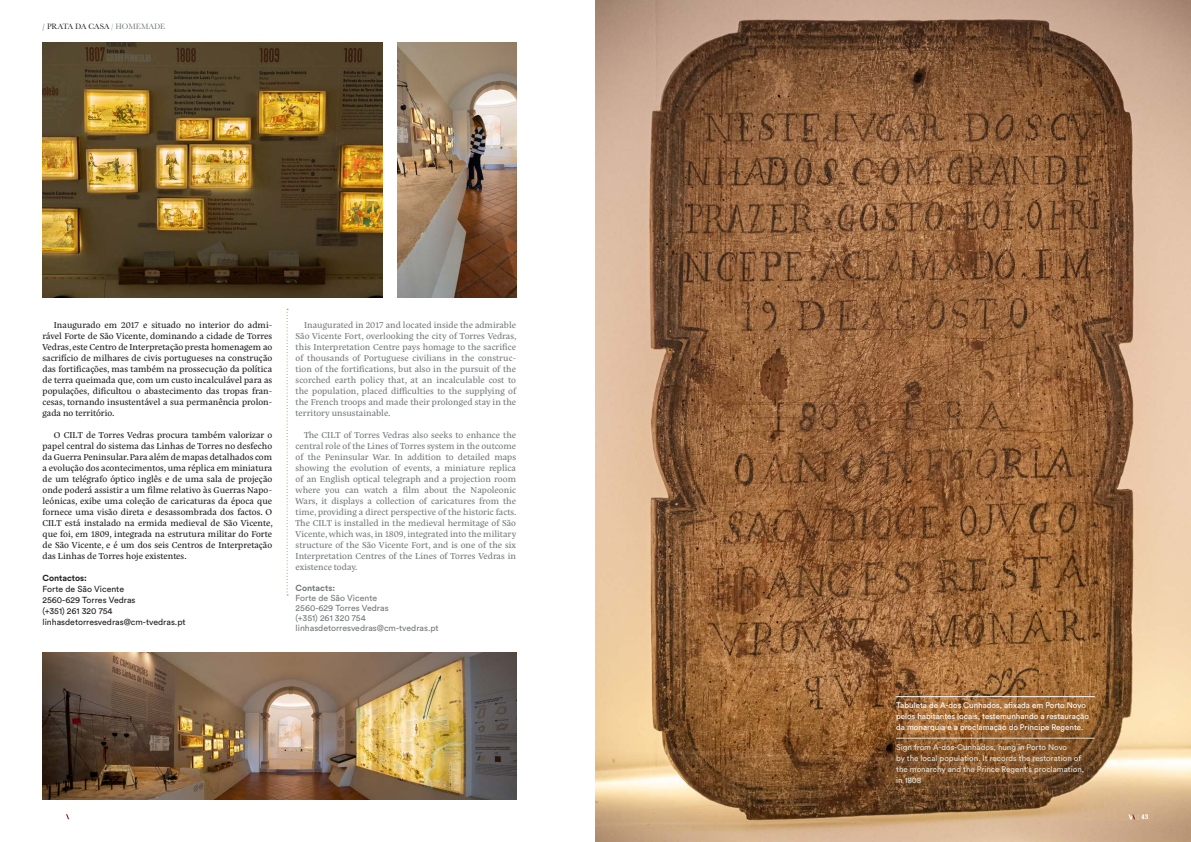
<style>
.page{position:relative;width:1191px;height:842px;background:#fff}
.page>*{position:absolute;margin:0;border:0;box-sizing:border-box;transform-origin:0 0}
.Normal_ENG{font:8.7px/11px "Eskorte Latin";color:#75797b;text-align:justify}
.t1{font:8.7px/11px "Eskorte Latin";color:#231f20;text-align:justify}
.t2{font:8.7px "Circular Std";color:#231f20}
.Normal_ENG-2{font:8.7px "Circular Std";color:#75797b}
.t3{font:700 8.7px "Circular Std";color:#231f20}
.Normal_ENG-3{font:700 8.7px "Circular Std";color:#75797b}
.Legendas{font:8px/11px "Circular Std";color:#e4e4dc}
.Legendas-2{font:8px/11px "Circular Std";color:#fff}
.t4{font:8px "Baskerville URW";color:#231f20}
.t5{font:500 7px "Baskerville URW";color:#fff}
.s1{color:#75797b}
.s2{font-family:"Laca";font-weight:200}
</style>
<div class="page">
<img style="left:595px;top:0;width:596px;height:842px">
<img style="left:43px;top:43px;width:340px;height:255px">
<img style="left:398px;top:43px;width:118px;height:255px">
<svg style="left:287px;top:309px;width:1px;height:286px"></svg>
<img style="left:43px;top:652px;width:473px;height:147px">
<hr style="left:896px;top:696px;width:198px;height:1px;background:#fff">
<hr style="left:896px;top:738px;width:198px;height:1px;background:#e4e4dc">
<svg style="left:1128px;top:814px;width:7px;height:5px"></svg>
<p class="t4" style="left:43px;top:21px;width:124px">/ PRATA DA CASA <span class="s1">/ HOMEMADE</span></p>
<p class="t1" style="left:43px;top:320px;width:231px;text-indent:11px">Inaugurado em 2017 e situado no interior do admi&shy;rável Forte de São Vicente, dominando a cidade de Torres Vedras, este Centro de Interpretação presta homenagem ao sacrifício de milhares de civis portugueses na construção das fortificações, mas também na prossecução da política de terra queimada que, com um custo incalculável para as populações, dificultou o abastecimento das tropas fran&shy;cesas, tornando insustentável a sua permanência prolon&shy;gada no território.</p>
<p class="t1" style="left:43px;top:430px;width:232px;text-indent:11px">O CILT de Torres Vedras procura também valorizar o papel central do sistema das Linhas de Torres no desfecho da Guerra Peninsular. Para além de mapas detalhados com a evolução dos acontecimentos, uma réplica em miniatura de um telégrafo óptico inglês e de uma sala de projeção onde poderá assistir a um filme relativo às Guerras Napo&shy;leónicas, exibe uma coleção de caricaturas da época que fornece uma visão direta e desassombrada dos factos. O CILT está instalado na ermida medieval de São Vicente, que foi, em 1809, integrada na estrutura militar do Forte de São Vicente, e é um dos seis Centros de Interpretação das Linhas de Torres hoje existentes.</p>
<p class="t3" style="left:43px;top:572px;width:46px">Contactos:</p>
<p class="t2" style="left:43px;top:584px;width:83px">Forte de São Vicente</p>
<p class="t2" style="left:43px;top:595px;width:94px">2560-629 Torres Vedras</p>
<p class="t2" style="left:43px;top:606px;width:72px">(+351) 261 320 754</p>
<p class="t2" style="left:43px;top:617px;width:145px">linhasdetorresvedras@cm-tvedras.pt</p>
<p class="Normal_ENG" style="left:296px;top:320px;width:222px;text-indent:8px">Inaugurated in 2017 and located inside the admirable São Vicente Fort, overlooking the city of Torres Vedras, this Interpretation Centre pays homage to the sacrifice of thousands of Portuguese civilians in the construc&shy;tion of the fortifications, but also in the pursuit of the scorched earth policy that, at an incalculable cost to the population, placed difficulties to the supplying of the French troops and made their prolonged stay in the territory unsustainable.</p>
<p class="Normal_ENG" style="left:296px;top:430px;width:222px;text-indent:8px">The CILT of Torres Vedras also seeks to enhance the central role of the Lines of Torres system in the outcome of the Peninsular War. In addition to detailed maps showing the evolution of events, a miniature replica of an English optical telegraph and a projection room where you can watch a film about the Napoleonic Wars, it displays a collection of caricatures from the time, providing a direct perspective of the historic facts.<br>The CILT is installed in the medieval hermitage of São Vicente, which was, in 1809, integrated into the military structure of the São Vicente Fort, and is one of the six Interpretation Centres of the Lines of Torres Vedras in existence today.</p>
<p class="Normal_ENG-3" style="left:296px;top:582px;width:41px">Contacts:</p>
<p class="Normal_ENG-2" style="left:296px;top:593px;width:83px">Forte de São Vicente</p>
<p class="Normal_ENG-2" style="left:296px;top:603px;width:94px">2560-629 Torres Vedras</p>
<p class="Normal_ENG-2" style="left:296px;top:613px;width:72px">(+351) 261 320 754</p>
<p class="Normal_ENG-2" style="left:296px;top:623px;width:145px">linhasdetorresvedras@cm-tvedras.pt</p>
<p class="Legendas-2" style="left:896px;top:700px;width:194px">Tabuleta de A-dos Cunhados, afixada em Porto Novo pelos habitantes locais, testemunhando a restauração da monarquia e a proclamação do Príncipe Regente.</p>
<p class="Legendas" style="left:896px;top:741px;width:189px">Sign from A-dos-Cunhados, hung in Porto Novo<br>by the local population. It records the restoration of the monarchy and the Prince Regent's proclamation, in 1808</p>
<p class="t5" style="left:1136px;top:812px;width:13px"><span class="s2">/</span> 43</p>
</div>
